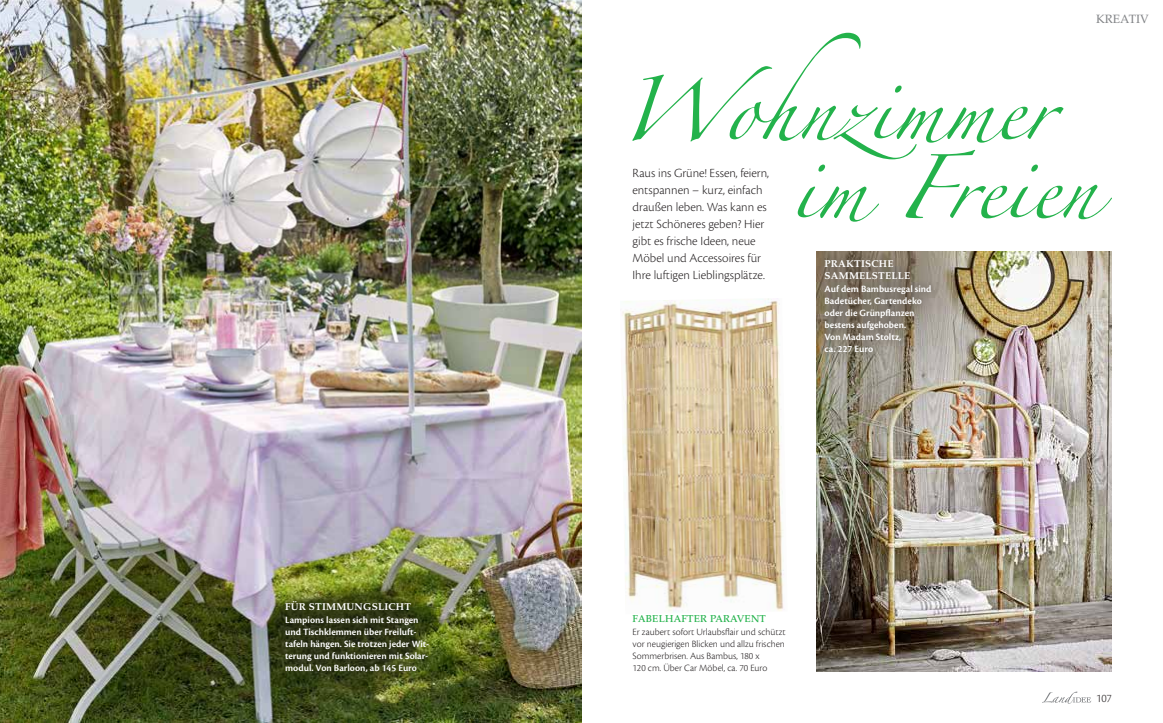
<style>
.page{position:relative;width:1163px;height:723px;background:#fff}
.page>*{position:absolute;margin:0;border:0;box-sizing:border-box;transform-origin:0 0}
.t1{font:57.5px/79px "Zapfino Extra LTX Pro";color:#23b24b}
.t2{font:300 13px/17px "Cronos Pro";color:#231f20}
.t3{font:12px "Palatino LT Std";color:#808285}
.t4{font:300 12px "Cronos Pro";color:#231f20}
.t5{font:600 10px/12px "Cronos Pro";color:#fff}
.t6{font:300 10px/12px "Cronos Pro";color:#231f20}
.t7{font:700 10px/12px "Palatino LT Std";letter-spacing:.02em;color:#fff}
.t8{font:500 10px "Palatino LT Std";letter-spacing:.02em;color:#23b24b}
</style>
<div class="page">
<img style="left:622px;top:298px;width:162px;height:313px">
<img style="left:0;top:0;width:581px;height:723px">
<img style="left:816px;top:251px;width:295px;height:420px">
<svg style="left:1042px;top:691px;width:49px;height:13px"></svg>
<div style="left:267px;top:583px;width:178px;height:107px;background:#231f20;opacity:.66"></div>
<div style="left:815px;top:250px;width:125px;height:112px;background:#231f20;opacity:.66"></div>
<p class="t7" style="left:285px;top:600px;width:127px">FÜR STIMMUNGSLICHT</p>
<p class="t5" style="left:285px;top:614px;width:146px">Lampions lassen sich mit Stangen und Tischklemmen über Freiluft&shy;tafeln hängen. Sie trotzen jeder Wit&shy;terung und funktionieren mit Solar&shy;modul. Von Barloon, ab 145 Euro</p>
<p class="t3" style="left:1095px;top:12px;width:54px">KREATIV</p>
<h1 class="t1" style="left:791px;top:79px;width:307px;text-indent:-173px">Wohnzimmer im Freien</h1>
<h2 class="t2" style="left:632px;top:165px;width:138px">Raus ins Grüne! Essen, feiern, entspannen – kurz, einfach draußen leben. Was kann es jetzt Schöneres geben? Hier gibt es frische Ideen, neue<br>Möbel und Accessoires für<br>Ihre luftigen Lieblingsplätze.</h2>
<p class="t7" style="left:824px;top:258px;width:87px">PRAKTISCHE<br>SAMMELSTELLE</p>
<p class="t5" style="left:824px;top:283px;width:108px">Auf dem Bambusregal sind<br>Badetücher, Gartendeko oder die Grünpflanzen bestens aufgehoben.<br>Von Madam Stoltz,<br>ca. 227 Euro</p>
<p class="t8" style="left:632px;top:612px;width:135px">FABELHAFTER PARAVENT</p>
<p class="t6" style="left:632px;top:626px;width:154px">Er zaubert sofort Urlaubsflair und schützt vor neugierigen Blicken und allzu frischen Sommerbrisen. Aus Bambus, 180 x<br>120 cm. Über Car Möbel, ca. 70 Euro</p>
<p class="t4" style="left:1095px;top:692px;width:17px">107</p>
</div>
